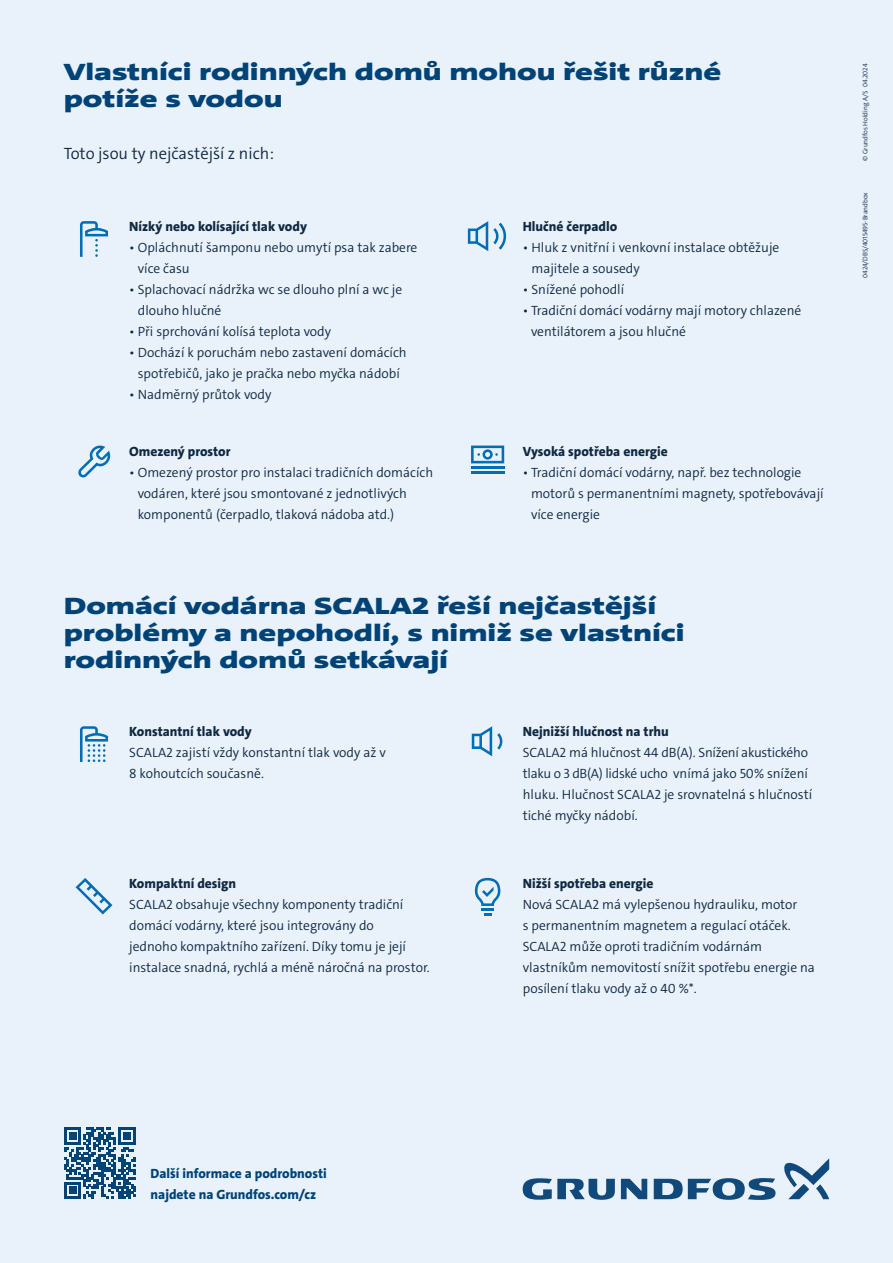
<style>
.page{position:relative;width:893px;height:1263px;background:#e9f1fb}
.page>*{position:absolute;margin:0;border:0;box-sizing:border-box;transform-origin:0 0}
.t1{font:900 24px/27px "Grundfos The Sans Extd";color:#004377}
.t2{font:300 16.5px "Grundfos The Sans";color:#0e2841}
.t3{font:300 13.5px/21px "Grundfos The Sans";color:#0e2841}
.t4{font:800 13.5px "Grundfos The Sans";color:#0e2841}
.t5{font:800 13.5px/21px "Grundfos The Sans";color:#004377}
.t6{font:300 6.75px "Grundfos The Sans";color:#0e2841}
</style>
<div class="page">
<svg style="left:80px;top:221px;width:28px;height:36px"></svg>
<svg style="left:80px;top:726px;width:28px;height:36px"></svg>
<svg style="left:76px;top:878px;width:36px;height:36px"></svg>
<svg style="left:78px;top:446px;width:32px;height:31px"></svg>
<svg style="left:468px;top:221px;width:39px;height:30px"></svg>
<svg style="left:472px;top:726px;width:31px;height:30px"></svg>
<svg style="left:475px;top:878px;width:25px;height:38px"></svg>
<hr style="left:471px;top:466px;width:33px;height:2px;background:#006eb7">
<hr style="left:471px;top:471px;width:33px;height:3px;background:#006eb7">
<svg style="left:471px;top:446px;width:33px;height:17px"></svg>
<svg style="left:64px;top:1127px;width:72px;height:72px"></svg>
<svg style="left:621px;top:1179px;width:26px;height:20px"></svg>
<svg style="left:523px;top:1178px;width:92px;height:22px"></svg>
<svg style="left:654px;top:1178px;width:121px;height:22px"></svg>
<svg style="left:784px;top:1158px;width:45px;height:41px"></svg>
<h1 class="t1" style="left:64px;top:59px;width:659px">Vlastníci rodinných domů mohou řešit různé potíže s vodou</h1>
<p class="t2" style="left:64px;top:143px;width:212px">Toto jsou ty nejčastější z nich:</p>
<p class="t4" style="left:129px;top:218px;width:179px">Nízký nebo kolísající tlak vody</p>
<p class="t3" style="left:138px;top:237px;width:281px;text-indent:-9px">• Opláchnutí šamponu nebo umytí psa tak zabere více času</p>
<p class="t3" style="left:138px;top:279px;width:266px;text-indent:-9px">• Splachovací nádržka wc se dlouho plní a wc je dlouho hlučné</p>
<p class="t3" style="left:129px;top:321px;width:203px">• Při sprchování kolísá teplota vody</p>
<p class="t3" style="left:129px;top:342px;width:279px;text-align:center">• Dochází k poruchám nebo zastavení domácích spotřebičů, jako je pračka nebo myčka nádobí</p>
<p class="t3" style="left:129px;top:384px;width:144px">• Nadměrný průtok vody</p>
<p class="t4" style="left:129px;top:442px;width:103px">Omezený prostor</p>
<p class="t3" style="left:138px;top:462px;width:297px;text-indent:-9px">• Omezený prostor pro instalaci tradičních domácích vodáren, které jsou smontované z jednotlivých komponentů (čerpadlo, tlaková nádoba atd.)</p>
<p class="t4" style="left:523px;top:218px;width:96px">Hlučné čerpadlo</p>
<p class="t3" style="left:531px;top:237px;width:249px;text-indent:-9px">• Hluk z vnitřní i venkovní instalace obtěžuje majitele a sousedy</p>
<p class="t3" style="left:523px;top:279px;width:103px">• Snížené pohodlí</p>
<p class="t3" style="left:531px;top:300px;width:272px;text-indent:-8px">• Tradiční domácí vodárny mají motory chlazené ventilátorem a jsou hlučné</p>
<p class="t4" style="left:523px;top:442px;width:146px">Vysoká spotřeba energie</p>
<p class="t3" style="left:531px;top:462px;width:294px;text-indent:-8px">• Tradiční domácí vodárny, např. bez technologie motorů s permanentními magnety, spotřebovávají více energie</p>
<h1 class="t1" style="left:64px;top:592px;width:622px">Domácí vodárna SCALA2 řeší nejčastější problémy a nepohodlí, s nimiž se vlastníci rodinných domů setkávají</h1>
<p class="t4" style="left:129px;top:723px;width:124px">Konstantní tlak vody</p>
<p class="t3" style="left:129px;top:742px;width:258px">SCALA2 zajistí vždy konstantní tlak vody až v<br>8 kohoutcích současně.</p>
<p class="t4" style="left:129px;top:875px;width:108px">Kompaktní design</p>
<p class="t3" style="left:129px;top:894px;width:302px">SCALA2 obsahuje všechny komponenty tradiční domácí vodárny, které jsou integrovány do<br>jednoho kompaktního zařízení. Díky tomu je její instalace snadná, rychlá a méně náročná na prostor.</p>
<p class="t4" style="left:523px;top:723px;width:147px">Nejnižší hlučnost na trhu</p>
<p class="t3" style="left:523px;top:742px;width:291px">SCALA2 má hlučnost 44 dB(A). Snížení akustického tlaku o 3 dB(A) lidské ucho vnímá jako 50% snížení hluku. Hlučnost SCALA2 je srovnatelná s hlučností tiché myčky nádobí.</p>
<p class="t4" style="left:523px;top:875px;width:132px">Nižší spotřeba energie</p>
<p class="t3" style="left:523px;top:894px;width:294px">Nová SCALA2 má vylepšenou hydrauliku, motor<br>s permanentním magnetem a regulací otáček.<br>SCALA2 může oproti tradičním vodárnám vlastníkům nemovitostí snížit spotřebu energie na posílení tlaku vody až o 40 %*.</p>
<p class="t6" style="left:861px;top:161px;width:99px;rotate:-90deg">© Grundfos Holding A/S 04.2024</p>
<p class="t6" style="left:861px;top:278px;width:87px;rotate:-90deg">0424/DBS/4015495-Brandbox</p>
<p class="t5" style="left:151px;top:1163px;width:178px">Další informace a podrobnosti najdete na Grundfos.com/cz</p>
</div>
